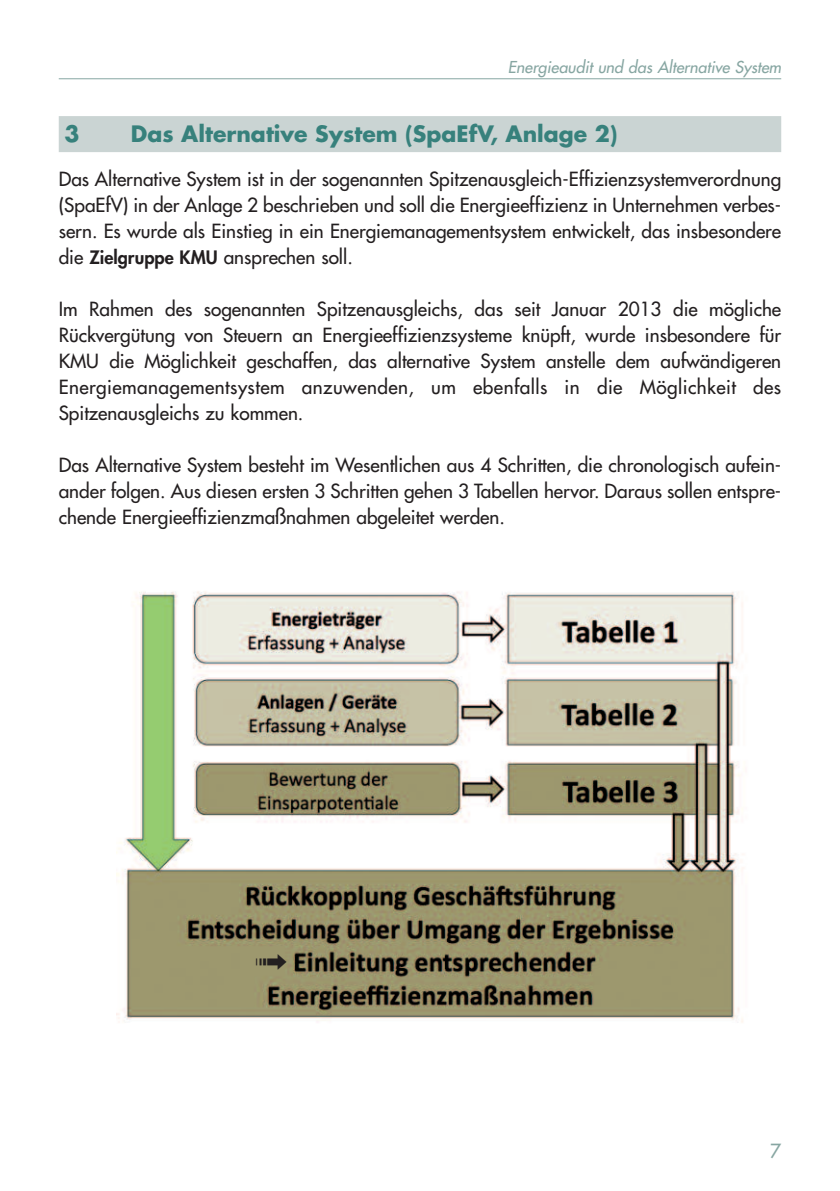
<style>
.page{position:relative;width:840px;height:1191px;background:#fff}
.page>*{position:absolute;margin:0;border:0;box-sizing:border-box;transform-origin:0 0}
.t1{font:40px "Zapf Dingbats ITC";color:#231f20}
.t2{font:700 22px "Futura";color:#37817c}
.t3{font:19px/26px "Futura";color:#231f20;text-align:justify}
.t4{font:19px "Futura";color:#87a6a2}
.t5{font:italic 16px "Futura";color:#87a6a2}
.s1{font-weight:800;font-size:18px}
</style>
<div class="page">
<hr style="left:59px;top:78px;width:721px;height:1px;background:#87a6a2">
<div style="left:59px;top:116px;width:721px;height:36px;background:#cad4d3"></div>
<img style="left:116px;top:591px;width:628px;height:432px">
<svg style="left:256px;top:954px;width:30px;height:15px"></svg>
<p class="t5" style="left:507px;top:59px;width:275px">Energieaudit und das Alternative System</p>
<p class="t2" style="left:64px;top:123px;width:17px">3</p>
<p class="t2" style="left:131px;top:123px;width:488px">Das Alternative System (SpaEfV, Anlage 2)</p>
<p class="t3" style="left:59px;top:167px;width:723px">Das Alternative System ist in der sogenannten Spitzenausgleich-Effizienzsystemverordnung (SpaEfV) in der Anlage 2 beschrieben und soll die Energieeffizienz in Unternehmen verbes&shy;sern. Es wurde als Einstieg in ein Energiemanagementsystem entwickelt, das insbesondere die <span class="s1">Zielgruppe KMU</span> ansprechen soll.</p>
<p class="t3" style="left:59px;top:297px;width:723px">Im Rahmen des sogenannten Spitzenausgleichs, das seit Januar 2013 die mögliche Rückvergütung von Steuern an Energieeffizienzsysteme knüpft, wurde insbesondere für KMU die Möglichkeit geschaffen, das alternative System anstelle dem aufwändigeren Energiemanagementsystem anzuwenden, um ebenfalls in die Möglichkeit des Spitzenausgleichs zu kommen.</p>
<p class="t3" style="left:59px;top:453px;width:723px">Das Alternative System besteht im Wesentlichen aus 4 Schritten, die chronologisch aufein&shy;ander folgen. Aus diesen ersten 3 Schritten gehen 3 Tabellen hervor. Daraus sollen entspre&shy;chende Energieeffizienzmaßnahmen abgeleitet werden.</p>
<h1 class="t1" style="left:255px;top:943px;width:35px">●</h1>
<p class="t4" style="left:769px;top:1142px;width:12px">7</p>
</div>
